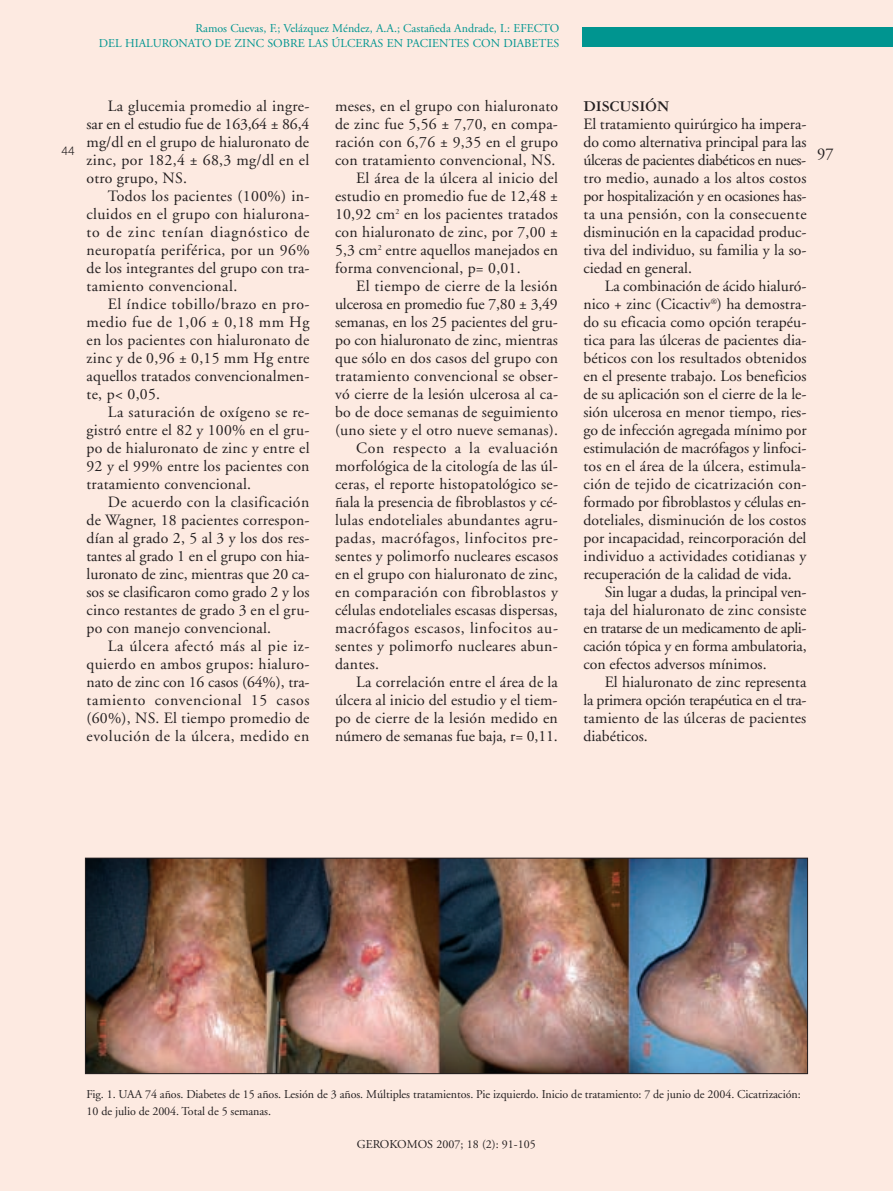
<style>
.page{position:relative;width:893px;height:1191px;background:#fdeae1}
.page>*{position:absolute;margin:0;border:0;box-sizing:border-box;transform-origin:0 0}
.t1{font:16.5px "Adobe Garamond";color:#231f20}
.t2{font:15.75px/18px "Adobe Garamond";letter-spacing:.01em;color:#231f20;text-align:justify}
.t3{font:15.75px "Adobe Garamond";letter-spacing:-.01em;color:#231f20}
.t4{font:15.75px "Adobe Garamond";letter-spacing:.04em;color:#231f20}
.t5{font:15.75px "Adobe Garamond";letter-spacing:.03em;color:#231f20}
.t6{font:15.75px "Adobe Garamond";letter-spacing:-.02em;color:#231f20}
.t7{font:15.75px "Adobe Garamond";letter-spacing:-.025em;color:#231f20}
.t8{font:15.75px "Adobe Garamond";letter-spacing:-.015em;color:#231f20}
.t9{font:700 15.75px "Garamond Three";color:#231f20}
.t10{font:12px/16.5px "Adobe Garamond";letter-spacing:-.005em;color:#231f20}
.t11{font:12px/15px "Adobe Garamond";color:#009590;text-align:right}
.t12{font:300 12px "Helvetica Neue";color:#231f20}
</style>
<div class="page">
<div style="left:582px;top:28px;width:311px;height:19px;background:#009590"></div>
<img style="left:87px;top:859px;width:719px;height:213px">
<div style="left:85px;top:857px;width:723px;height:217px;border:1px solid #231f20"></div>
<p class="t11" style="left:99px;top:22px;width:462px">Ramos Cuevas, F.; Velázquez Méndez, A.A.; Castañeda Andrade, I.: EFECTO<br>DEL HIALURONATO DE ZINC SOBRE LAS ÚLCERAS EN PACIENTES CON DIABETES</p>
<p class="t9" style="left:583px;top:100px;width:87px">DISCUSIÓN</p>
<p class="t2" style="left:583px;top:116px;width:225px">El tratamiento quirúrgico ha impera&shy;do como alternativa principal para las úlceras de pacientes diabéticos en nues&shy;tro medio, aunado a los altos costos por hospitalización y en ocasiones has&shy;ta una pensión, con la consecuente disminución en la capacidad produc&shy;tiva del individuo, su familia y la so&shy;ciedad en general.</p>
<p class="t2" style="left:605px;top:278px;width:203px">La combinación de ácido hialuró-</p>
<p class="t2" style="left:583px;top:296px;width:224px">nico + zinc (Cicactiv<sup>®</sup>) ha demostra-</p>
<p class="t2" style="left:583px;top:314px;width:224px">do su eficacia como opción terapéu-</p>
<p class="t2" style="left:583px;top:332px;width:224px">tica para las úlceras de pacientes dia-</p>
<p class="t2" style="left:583px;top:350px;width:225px">béticos con los resultados obtenidos</p>
<p class="t2" style="left:583px;top:368px;width:225px">en el presente trabajo. Los beneficios</p>
<p class="t2" style="left:583px;top:386px;width:225px">de su aplicación son el cierre de la le-</p>
<p class="t2" style="left:583px;top:404px;width:224px">sión ulcerosa en menor tiempo, ries-</p>
<p class="t2" style="left:583px;top:422px;width:225px">go de infección agregada mínimo por</p>
<p class="t2" style="left:583px;top:440px;width:224px">estimulación de macrófagos y linfoci-</p>
<p class="t2" style="left:583px;top:458px;width:224px">tos en el área de la úlcera, estimula-</p>
<p class="t2" style="left:583px;top:476px;width:225px">ción de tejido de cicatrización con-</p>
<p class="t3" style="left:583px;top:495px;width:224px">formado por fibroblastos y células en-</p>
<p class="t2" style="left:583px;top:512px;width:224px">doteliales, disminución de los costos</p>
<p class="t2" style="left:583px;top:530px;width:225px">por incapacidad, reincorporación del</p>
<p class="t2" style="left:583px;top:548px;width:225px">individuo a actividades cotidianas y</p>
<p class="t2" style="left:583px;top:566px;width:210px">recuperación de la calidad de vida.</p>
<p class="t8" style="left:605px;top:585px;width:203px">Sin lugar a dudas, la principal ven-</p>
<p class="t2" style="left:583px;top:602px;width:224px">taja del hialuronato de zinc consiste</p>
<p class="t7" style="left:583px;top:621px;width:225px">en tratarse de un medicamento de apli-</p>
<p class="t3" style="left:583px;top:639px;width:225px">cación tópica y en forma ambulatoria,</p>
<p class="t2" style="left:583px;top:656px;width:185px">con efectos adversos mínimos.</p>
<p class="t2" style="left:605px;top:674px;width:203px">El hialuronato de zinc representa</p>
<p class="t6" style="left:583px;top:693px;width:225px">la primera opción terapéutica en el tra-</p>
<p class="t2" style="left:583px;top:710px;width:224px">tamiento de las úlceras de pacientes</p>
<p class="t2" style="left:583px;top:728px;width:66px">diabéticos.</p>
<p class="t2" style="left:87px;top:98px;width:225px;text-indent:21px">La glucemia promedio al ingre&shy;sar en el estudio fue de 163,64 ± 86,4 mg/dl en el grupo de hialuronato de zinc, por 182,4 ± 68,3 mg/dl en el otro grupo, NS.</p>
<p class="t2" style="left:87px;top:188px;width:225px;text-indent:21px">Todos los pacientes (100%) in&shy;cluidos en el grupo con hialurona&shy;to de zinc tenían diagnóstico de neuropatía periférica, por un 96% de los integrantes del grupo con tra&shy;tamiento convencional.</p>
<p class="t2" style="left:87px;top:296px;width:225px;text-indent:21px">El índice tobillo/brazo en pro&shy;medio fue de 1,06 ± 0,18 mm Hg en los pacientes con hialuronato de zinc y de 0,96 ± 0,15 mm Hg entre aquellos tratados convencionalmen&shy;te, p&lt; 0,05.</p>
<p class="t2" style="left:87px;top:404px;width:225px;text-indent:21px">La saturación de oxígeno se re&shy;gistró entre el 82 y 100% en el gru&shy;po de hialuronato de zinc y entre el 92 y el 99% entre los pacientes con tratamiento convencional.</p>
<p class="t2" style="left:87px;top:494px;width:225px;text-indent:21px">De acuerdo con la clasificación de Wagner, 18 pacientes correspon&shy;dían al grado 2, 5 al 3 y los dos res&shy;tantes al grado 1 en el grupo con hia&shy;luronato de zinc, mientras que 20 ca&shy;sos se clasificaron como grado 2 y los cinco restantes de grado 3 en el gru&shy;po con manejo convencional.</p>
<p class="t2" style="left:87px;top:638px;width:225px;text-indent:21px">La úlcera afectó más al pie iz&shy;quierdo en ambos grupos: hialuro&shy;nato de zinc con 16 casos (64%), tra&shy;tamiento convencional 15 casos (60%), NS. El tiempo promedio de evolución de la úlcera, medido en</p>
<p class="t2" style="left:335px;top:98px;width:225px">meses, en el grupo con hialuronato</p>
<p class="t2" style="left:335px;top:116px;width:224px">de zinc fue 5,56 ± 7,70, en compa-</p>
<p class="t2" style="left:335px;top:134px;width:225px">ración con 6,76 ± 9,35 en el grupo</p>
<p class="t2" style="left:335px;top:152px;width:222px">con tratamiento convencional, NS.</p>
<p class="t2" style="left:356px;top:170px;width:203px">El área de la úlcera al inicio del</p>
<p class="t2" style="left:335px;top:188px;width:225px">estudio en promedio fue de 12,48 ±</p>
<p class="t2" style="left:335px;top:206px;width:224px">10,92 cm<sup>2</sup> en los pacientes tratados</p>
<p class="t2" style="left:335px;top:224px;width:224px">con hialuronato de zinc, por 7,00 ±</p>
<p class="t2" style="left:335px;top:242px;width:224px">5,3 cm<sup>2</sup> entre aquellos manejados en</p>
<p class="t2" style="left:335px;top:260px;width:187px">forma convencional, p= 0,01.</p>
<p class="t5" style="left:356px;top:279px;width:203px">El tiempo de cierre de la lesión</p>
<p class="t3" style="left:335px;top:297px;width:224px">ulcerosa en promedio fue 7,80 ± 3,49</p>
<p class="t2" style="left:335px;top:314px;width:224px">semanas, en los 25 pacientes del gru-</p>
<p class="t2" style="left:335px;top:332px;width:224px">po con hialuronato de zinc, mientras</p>
<p class="t2" style="left:335px;top:350px;width:225px">que sólo en dos casos del grupo con</p>
<p class="t2" style="left:335px;top:368px;width:225px">tratamiento convencional se obser-</p>
<p class="t2" style="left:335px;top:386px;width:225px">vó cierre de la lesión ulcerosa al ca-</p>
<p class="t2" style="left:335px;top:404px;width:224px">bo de doce semanas de seguimiento</p>
<p class="t2" style="left:335px;top:422px;width:225px">(uno siete y el otro nueve semanas).</p>
<p class="t4" style="left:356px;top:441px;width:203px">Con respecto a la evaluación</p>
<p class="t2" style="left:335px;top:458px;width:224px">morfológica de la citología de las úl-</p>
<p class="t2" style="left:335px;top:476px;width:225px">ceras, el reporte histopatológico se-</p>
<p class="t2" style="left:335px;top:494px;width:224px">ñala la presencia de fibroblastos y cé-</p>
<p class="t2" style="left:335px;top:512px;width:224px">lulas endoteliales abundantes agru-</p>
<p class="t4" style="left:335px;top:531px;width:225px">padas, macrófagos, linfocitos pre-</p>
<p class="t2" style="left:335px;top:548px;width:225px">sentes y polimorfo nucleares escasos</p>
<p class="t2" style="left:335px;top:566px;width:224px">en el grupo con hialuronato de zinc,</p>
<p class="t5" style="left:335px;top:585px;width:224px">en comparación con fibroblastos y</p>
<p class="t2" style="left:335px;top:602px;width:224px">células endoteliales escasas dispersas,</p>
<p class="t4" style="left:335px;top:621px;width:225px">macrófagos escasos, linfocitos au-</p>
<p class="t2" style="left:335px;top:638px;width:224px">sentes y polimorfo nucleares abun-</p>
<p class="t2" style="left:335px;top:656px;width:46px">dantes.</p>
<p class="t2" style="left:356px;top:674px;width:203px">La correlación entre el área de la</p>
<p class="t2" style="left:335px;top:692px;width:224px">úlcera al inicio del estudio y el tiem-</p>
<p class="t2" style="left:335px;top:710px;width:224px">po de cierre de la lesión medido en</p>
<p class="t3" style="left:335px;top:729px;width:224px">número de semanas fue baja, r= 0,11.</p>
<p class="t12" style="left:61px;top:147px;width:15px">44</p>
<p class="t1" style="left:817px;top:147px;width:18px">97</p>
<p class="t10" style="left:87px;top:1087px;width:716px">Fig. 1. UAA 74 años. Diabetes de 15 años. Lesión de 3 años. Múltiples tratamientos. Pie izquierdo. Inicio de tratamiento: 7 de junio de 2004. Cicatrización:<br>10 de julio de 2004. Total de 5 semanas.</p>
<p class="t10" style="left:357px;top:1136px;width:181px">GEROKOMOS 2007; 18 (2): 91-105</p>
</div>
